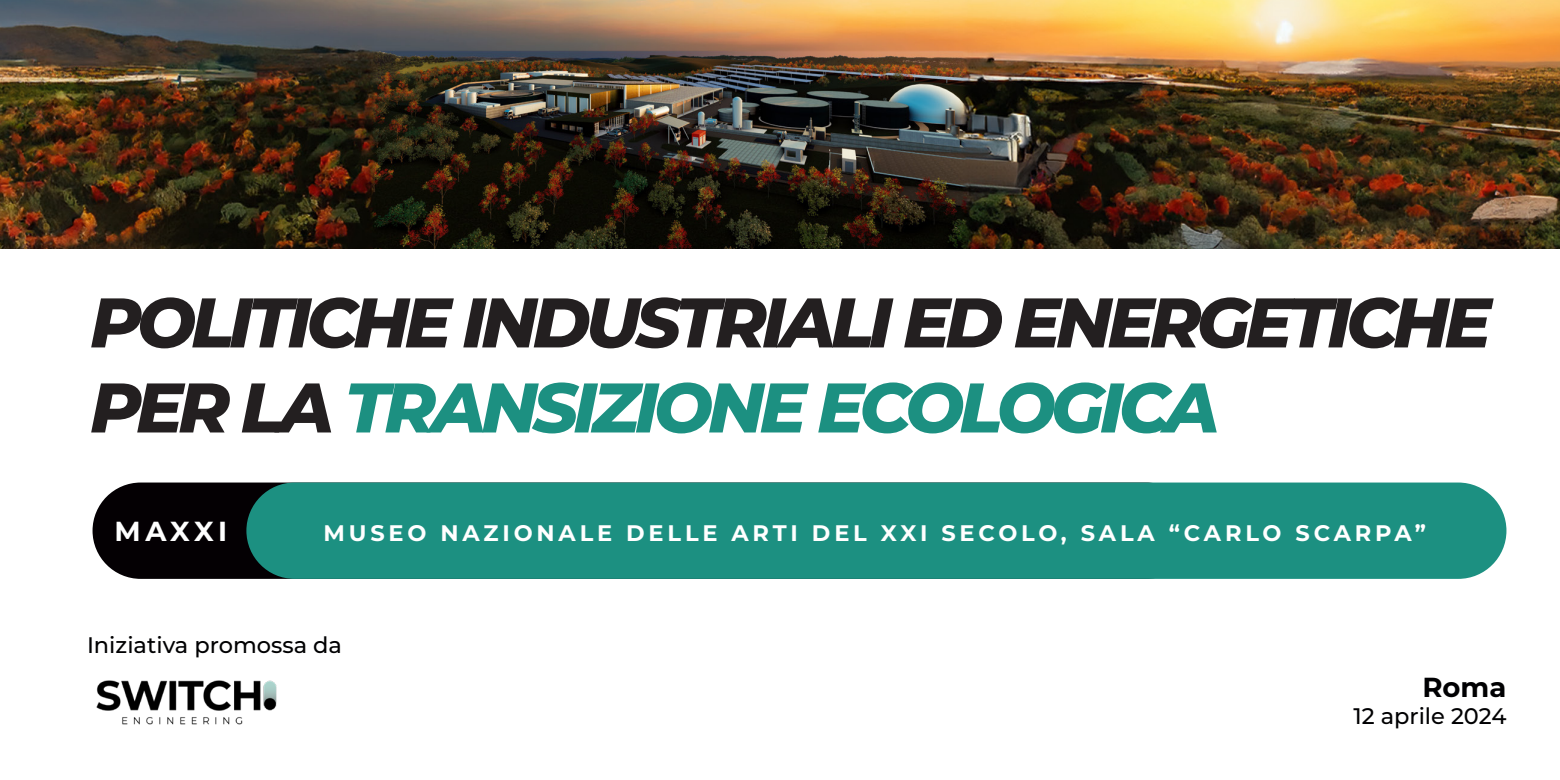
<style>
.page{position:relative;width:1560px;height:780px;background:#fff}
.page>*{position:absolute;margin:0;border:0;box-sizing:border-box;transform-origin:0 0}
.t1{font:italic 800 70px/85px "Montserrat";letter-spacing:-.07em;color:#231f20}
.t2{font:700 27.5px "Montserrat";letter-spacing:.155em;color:#fff}
.t3{font:700 27.5px "Montserrat";color:#000002}
.t4{font:700 22.5px "Montserrat";letter-spacing:.17em;color:#fff}
.t5{font:500 22.5px "Montserrat";color:#000002}
.s1{color:#1c9081}
</style>
<div class="page">
<div style="left:92px;top:482px;width:1102px;height:97px;background:#040003;border-radius:48px"></div>
<div style="left:246px;top:482px;width:1260px;height:97px;background:#1c9081;border-radius:48px"></div>
<img style="left:96px;top:680px;width:181px;height:45px">
<img style="left:0;top:0;width:1559px;height:248px">
<p class="t1" style="left:90px;top:276px;width:1402px">POLITICHE INDUSTRIALI ED ENERGETICHE<br>PER LA <span class="s1">TRANSIZIONE ECOLOGICA</span></p>
<p class="t2" style="left:114px;top:511px;width:114px">MAXXI</p>
<p class="t4" style="left:323px;top:516px;width:1103px">MUSEO NAZIONALE DELLE ARTI DEL XXI SECOLO, SALA “CARLO SCARPA”</p>
<p class="t5" style="left:87px;top:629px;width:256px">Iniziativa promossa da</p>
<p class="t3" style="left:1422px;top:667px;width:86px">Roma</p>
<p class="t5" style="left:1353px;top:700px;width:154px">12 aprile 2024</p>
</div>
